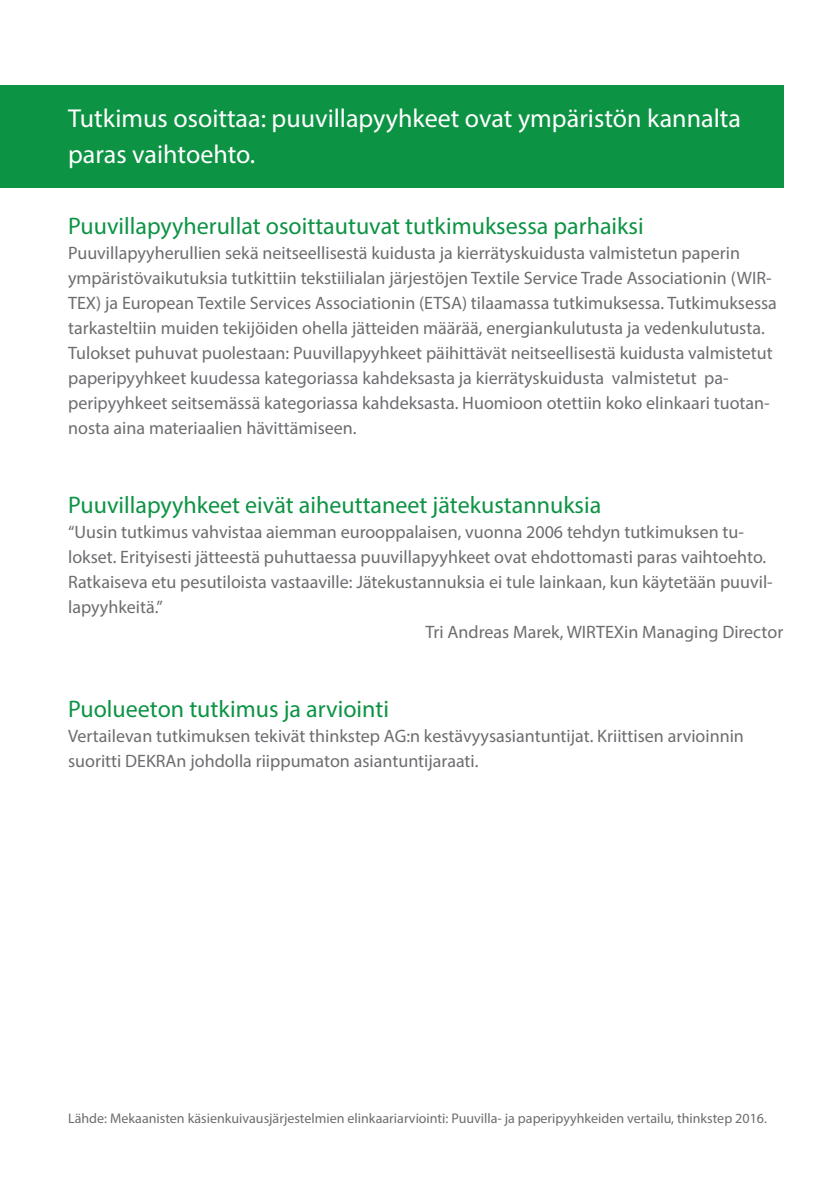
<style>
.page{position:relative;width:840px;height:1191px;background:#fff}
.page>*{position:absolute;margin:0;border:0;box-sizing:border-box;transform-origin:0 0}
.t1{font:26px/36px "Myriad Pro";color:#fff}
.Headlines{font:24px "Myriad Pro";color:#0d9344}
.Fließtext{font:18px/25px "Myriad Pro";color:#6c6d70}
.Fließtext-2{font:14px "Myriad Pro";color:#6c6d70}
</style>
<div class="page">
<div style="left:0;top:85px;width:782px;height:102px;background:#0d9344"></div>
<p class="t1" style="left:68px;top:100px;width:674px">Tutkimus osoittaa: puuvillapyyhkeet ovat ympäristön kannalta paras vaihtoehto.</p>
<p class="Headlines" style="left:68px;top:211px;width:576px">Puuvillapyyherullat osoittautuvat tutkimuksessa parhaiksi</p>
<p class="Fließtext" style="left:68px;top:240px;width:710px">Puuvillapyyherullien sekä neitseellisestä kuidusta ja kierrätyskuidusta valmistetun paperin ympäristövaikutuksia tutkittiin tekstiilialan järjestöjen Textile Service Trade Associationin (WIR-TEX) ja European Textile Services Associationin (ETSA) tilaamassa tutkimuksessa. Tutkimuksessa tarkasteltiin muiden tekijöiden ohella jätteiden määrää, energiankulutusta ja vedenkulutusta.<br>Tulokset puhuvat puolestaan: Puuvillapyyhkeet päihittävät neitseellisestä kuidusta valmistetut paperipyyhkeet kuudessa kategoriassa kahdeksasta ja kierrätyskuidusta valmistetut pa&shy;peripyyhkeet seitsemässä kategoriassa kahdeksasta. Huomioon otettiin koko elinkaari tuotan&shy;nosta aina materiaalien hävittämiseen.</p>
<p class="Headlines" style="left:68px;top:490px;width:534px">Puuvillapyyhkeet eivät aiheuttaneet jätekustannuksia</p>
<p class="Fließtext" style="left:68px;top:519px;width:705px">“Uusin tutkimus vahvistaa aiemman eurooppalaisen, vuonna 2006 tehdyn tutkimuksen tu&shy;lokset. Erityisesti jätteestä puhuttaessa puuvillapyyhkeet ovat ehdottomasti paras vaihtoehto.<br>Ratkaiseva etu pesutiloista vastaaville: Jätekustannuksia ei tule lainkaan, kun käytetään puuvil&shy;lapyyhkeitä.”</p>
<p class="Fließtext" style="left:425px;top:619px;width:359px">Tri Andreas Marek, WIRTEXin Managing Director</p>
<p class="Headlines" style="left:68px;top:694px;width:322px">Puolueeton tutkimus ja arviointi</p>
<p class="Fließtext" style="left:68px;top:723px;width:677px">Vertailevan tutkimuksen tekivät thinkstep AG:n kestävyysasiantuntijat. Kriittisen arvioinnin suoritti DEKRAn johdolla riippumaton asiantuntijaraati.</p>
<p class="Fließtext-2" style="left:68px;top:1109px;width:700px">Lähde: Mekaanisten käsienkuivausjärjestelmien elinkaariarviointi: Puuvilla- ja paperipyyhkeiden vertailu, thinkstep 2016.</p>
</div>
